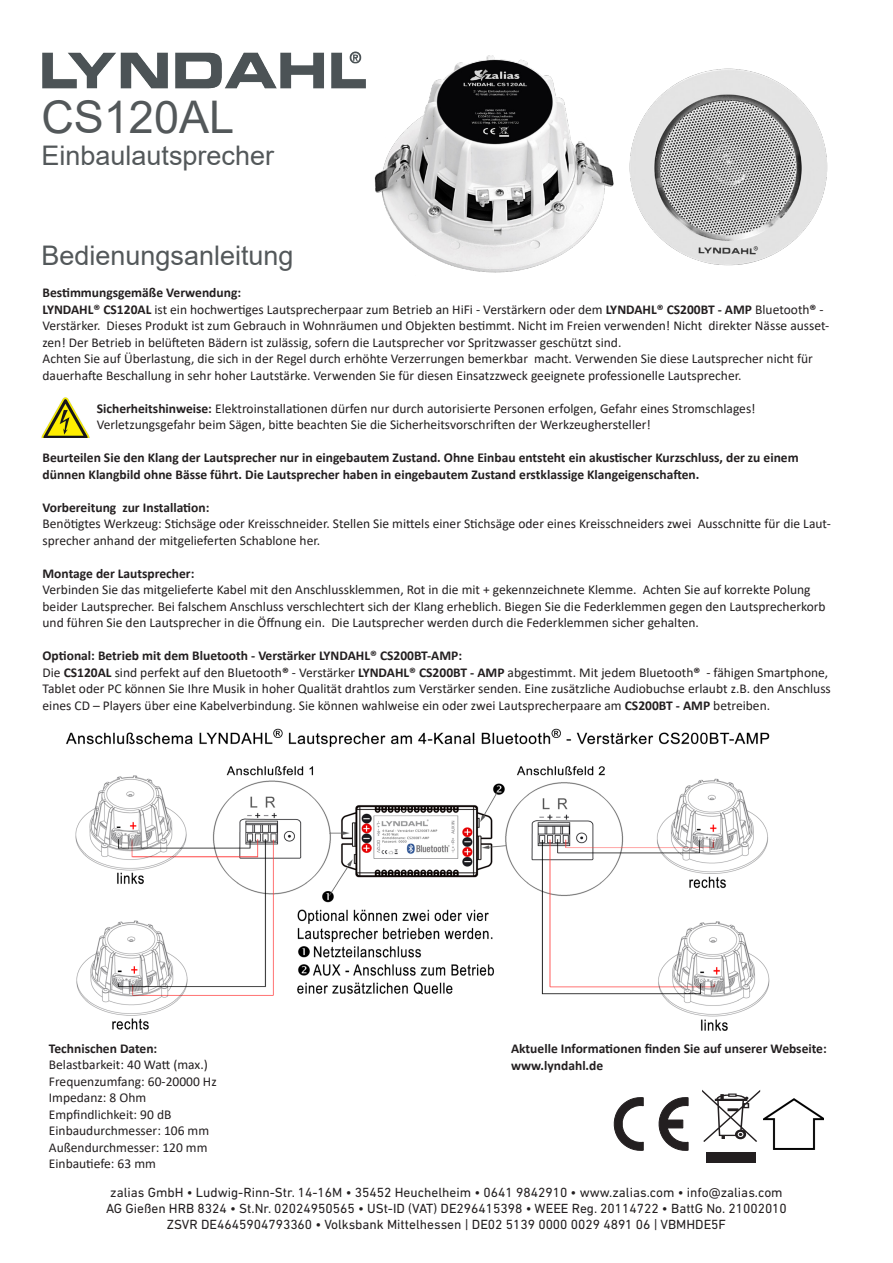
<style>
.page{position:relative;width:893px;height:1263px;background:#fff}
.page>*{position:absolute;margin:0;border:0;box-sizing:border-box;transform-origin:0 0}
.t1{font:45px "Arial";color:#53585a}
.t2{font:27px "Arial";color:#53585a}
.t3{font:13.5px/16.5px "Calibri";color:#231f20}
.t4{font:700 13.5px/16.5px "Calibri";color:#231f20}
.t5{font:13.5px "DIN Next LT Pro";color:#231f20}
.s1{font-weight:700}
</style>
<div class="page">
<img style="left:374px;top:55px;width:454px;height:218px">
<img style="left:42px;top:51px;width:324px;height:38px">
<img style="left:41px;top:397px;width:48px;height:41px">
<img style="left:66px;top:728px;width:704px;height:303px">
<svg style="left:613px;top:1097px;width:30px;height:54px"></svg>
<svg style="left:658px;top:1097px;width:30px;height:54px"></svg>
<img style="left:763px;top:1098px;width:61px;height:51px">
<svg style="left:702px;top:1090px;width:58px;height:52px"></svg>
<div style="left:706px;top:1152px;width:50px;height:10px;background:#231f20"></div>
<p class="t1" style="left:41px;top:86px;width:194px">CS120AL</p>
<p class="t2" style="left:41px;top:137px;width:234px">Einbaulautsprecher</p>
<p class="t2" style="left:41px;top:237px;width:254px">Bedienungsanleitung</p>
<p class="t4" style="left:43px;top:284px;width:200px">Bestimmungsgemäße Verwendung:</p>
<p class="t3" style="left:43px;top:301px;width:788px"><span class="s1">LYNDAHL® CS120AL</span> ist ein hochwertiges Lautsprecherpaar zum Betrieb an HiFi - Verstärkern oder dem <span class="s1">LYNDAHL® CS200BT - AMP</span> Bluetooth<span class="s1">®</span> - Verstärker. Dieses Produkt ist zum Gebrauch in Wohnräumen und Objekten bestimmt. Nicht im Freien verwenden! Nicht direkter Nässe ausset&shy;zen! Der Betrieb in belüfteten Bädern ist zulässig, sofern die Lautsprecher vor Spritzwasser geschützt sind.<br>Achten Sie auf Überlastung, die sich in der Regel durch erhöhte Verzerrungen bemerkbar macht. Verwenden Sie diese Lautsprecher nicht für dauerhafte Beschallung in sehr hoher Lautstärke. Verwenden Sie für diesen Einsatzzweck geeignete professionelle Lautsprecher.</p>
<p class="t3" style="left:97px;top:400px;width:660px"><span class="s1">Sicherheitshinweise:</span> Elektroinstallationen dürfen nur durch autorisierte Personen erfolgen, Gefahr eines Stromschlages!<br>Verletzungsgefahr beim Sägen, bitte beachten Sie die Sicherheitsvorschriften der Werkzeughersteller!</p>
<p class="t4" style="left:43px;top:449px;width:758px">Beurteilen Sie den Klang der Lautsprecher nur in eingebautem Zustand. Ohne Einbau entsteht ein akustischer Kurzschluss, der zu einem dünnen Klangbild ohne Bässe führt. Die Lautsprecher haben in eingebautem Zustand erstklassige Klangeigenschaften.</p>
<p class="t3" style="left:43px;top:499px;width:790px"><span class="s1">Vorbereitung zur Installation:<br></span>Benötigtes Werkzeug: Stichsäge oder Kreisschneider. Stellen Sie mittels einer Stichsäge oder eines Kreisschneiders zwei Ausschnitte für die Laut&shy;sprecher anhand der mitgelieferten Schablone her.</p>
<p class="t4" style="left:43px;top:565px;width:153px">Montage der Lautsprecher:</p>
<p class="t3" style="left:43px;top:581px;width:785px">Verbinden Sie das mitgelieferte Kabel mit den Anschlussklemmen, Rot in die mit + gekennzeichnete Klemme. Achten Sie auf korrekte Polung beider Lautsprecher. Bei falschem Anschluss verschlechtert sich der Klang erheblich. Biegen Sie die Federklemmen gegen den Lautsprecherkorb und führen Sie den Lautsprecher in die Öffnung ein. Die Lautsprecher werden durch die Federklemmen sicher gehalten.</p>
<p class="t4" style="left:43px;top:647px;width:421px">Optional: Betrieb mit dem Bluetooth - Verstärker LYNDAHL® CS200BT-AMP:</p>
<p class="t3" style="left:43px;top:664px;width:790px">Die <span class="s1">CS120AL</span> sind perfekt auf den Bluetooth<span class="s1">®</span> - Verstärker <span class="s1">LYNDAHL® CS200BT - AMP</span> abgestimmt. Mit jedem Bluetooth<span class="s1">®</span> - fähigen Smartphone,<br>Tablet oder PC können Sie Ihre Musik in hoher Qualität drahtlos zum Verstärker senden. Eine zusätzliche Audiobuchse erlaubt z.B. den Anschluss eines CD – Players über eine Kabelverbindung. Sie können wahlweise ein oder zwei Lautsprecherpaare am <span class="s1">CS200BT - AMP</span> betreiben.</p>
<p class="t3" style="left:49px;top:1040px;width:169px"><span class="s1">Technischen Daten:<br></span>Belastbarkeit: 40 Watt (max.)<br>Frequenzumfang: 60-20000 Hz<br>Impedanz: 8 Ohm<br>Empfindlichkeit: 90 dB<br>Einbaudurchmesser: 106 mm<br>Außendurchmesser: 120 mm<br>Einbautiefe: 63 mm</p>
<p class="t4" style="left:511px;top:1040px;width:317px">Aktuelle Informationen finden Sie auf unserer Webseite: www.lyndahl.de</p>
<p class="t5" style="left:110px;top:1184px;width:674px">zalias GmbH • Ludwig-Rinn-Str. 14-16M • 35452 Heuchelheim • 0641 9842910 • www.zalias.com • info@zalias.com</p>
<p class="t5" style="left:106px;top:1201px;width:682px">AG Gießen HRB 8324 • St.Nr. 02024950565 • USt-ID (VAT) DE296415398 • WEEE Reg. 20114722 • BattG No. 21002010</p>
<p class="t5" style="left:167px;top:1217px;width:561px">ZSVR DE4645904793360 • Volksbank Mittelhessen | DE02 5139 0000 0029 4891 06 | VBMHDE5F</p>
</div>
